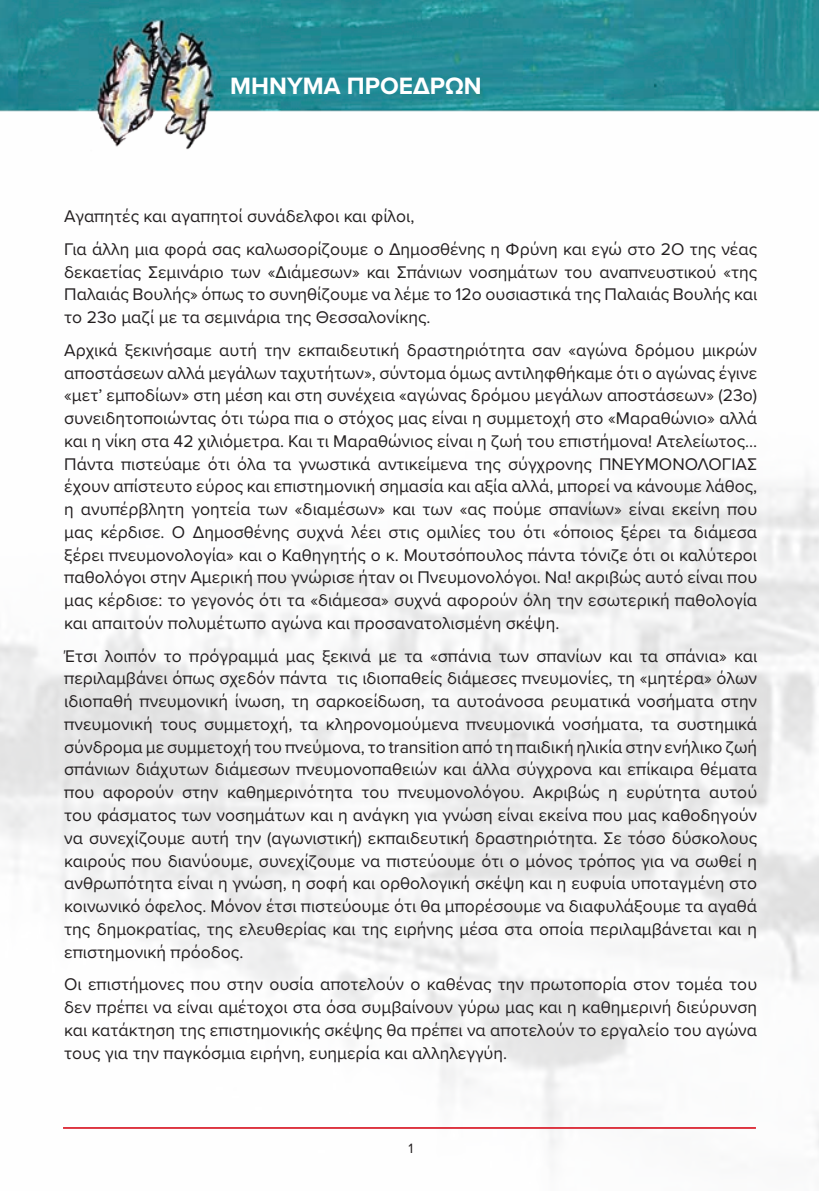
<style>
.page{position:relative;width:819px;height:1191px;background:#fff}
.page>*{position:absolute;margin:0;border:0;box-sizing:border-box;transform-origin:0 0}
.t1{font:700 24.5px "Proxima Nova";color:#fff}
.t2{font:17.5px/22.8px "Proxima Nova";color:#231f20;text-align:justify}
.t3{font:14px "Proxima Nova";color:#231f20}
</style>
<div class="page">
<img style="left:63px;top:1045px;width:756px;height:104px">
<img style="left:0;top:0;width:819px;height:1045px">
<hr style="left:63px;top:1127px;width:693px;height:1px;background:#da202d">
<h1 class="t1" style="left:230px;top:67px;width:253px">ΜΉΝΥΜΑ ΠΡΟΈΔΡΩΝ</h1>
<p class="t2" style="left:64px;top:199px;width:694px;line-height:32.7px">Αγαπητές και αγαπητοί συνάδελφοι και φίλοι,<br>Για άλλη μια φορά σας καλωσορίζουμε ο Δημοσθένης η Φρύνη και εγώ στο 2Ο της νέας</p>
<p class="t2" style="left:64px;top:260px;width:694px">δεκαετίας Σεμινάριο των «Διάμεσων» και Σπάνιων νοσημάτων του αναπνευστικού «της Παλαιάς Βουλής» όπως το συνηθίζουμε να λέμε το 12ο ουσιαστικά της Παλαιάς Βουλής και το 23ο μαζί με τα σεμινάρια της Θεσσαλονίκης.</p>
<p class="t2" style="left:64px;top:338px;width:694px">Αρχικά ξεκινήσαμε αυτή την εκπαιδευτική δραστηριότητα σαν «αγώνα δρόμου μικρών αποστάσεων αλλά μεγάλων ταχυτήτων», σύντομα όμως αντιληφθήκαμε ότι ο αγώνας έγινε «μετ’ εμποδίων» στη μέση και στη συνέχεια «αγώνας δρόμου μεγάλων αποστάσεων» (23ο) συνειδητοποιώντας ότι τώρα πια ο στόχος μας είναι η συμμετοχή στο «Μαραθώνιο» αλλά και η νίκη στα 42 χιλιόμετρα. Και τι Μαραθώνιος είναι η ζωή του επιστήμονα! Ατελείωτος… Πάντα πιστεύαμε ότι όλα τα γνωστικά αντικείμενα της σύγχρονης ΠΝΕΥΜΟΝΟΛΟΓΙΑΣ έχουν απίστευτο εύρος και επιστημονική σημασία και αξία αλλά, μπορεί να κάνουμε λάθος, η ανυπέρβλητη γοητεία των «διαμέσων» και των «ας πούμε σπανίων» είναι εκείνη που μας κέρδισε. Ο Δημοσθένης συχνά λέει στις ομιλίες του ότι «όποιος ξέρει τα διάμεσα ξέρει πνευμονολογία» και ο Καθηγητής ο κ. Μουτσόπουλος πάντα τόνιζε ότι οι καλύτεροι παθολόγοι στην Αμερική που γνώρισε ήταν οι Πνευμονολόγοι. Να! ακριβώς αυτό είναι που μας κέρδισε: το γεγονός ότι τα «διάμεσα» συχνά αφορούν όλη την εσωτερική παθολογία και απαιτούν πολυμέτωπο αγώνα και προσανατολισμένη σκέψη.</p>
<p class="t2" style="left:64px;top:643px;width:694px">Έτσι λοιπόν το πρόγραμμά μας ξεκινά με τα «σπάνια των σπανίων και τα σπάνια» και περιλαμβάνει όπως σχεδόν πάντα τις ιδιοπαθείς διάμεσες πνευμονίες, τη «μητέρα» όλων ιδιοπαθή πνευμονική ίνωση, τη σαρκοείδωση, τα αυτοάνοσα ρευματικά νοσήματα στην πνευμονική τους συμμετοχή, τα κληρονομούμενα πνευμονικά νοσήματα, τα συστημικά σύνδρομα με συμμετοχή του πνεύμονα, το transition από τη παιδική ηλικία στην ενήλικο ζωή σπάνιων διάχυτων διάμεσων πνευμονοπαθειών και άλλα σύγχρονα και επίκαιρα θέματα που αφορούν στην καθημερινότητα του πνευμονολόγου. Ακριβώς η ευρύτητα αυτού του φάσματος των νοσημάτων και η ανάγκη για γνώση είναι εκείνα που μας καθοδηγούν να συνεχίζουμε αυτή την (αγωνιστική) εκπαιδευτική δραστηριότητα. Σε τόσο δύσκολους καιρούς που διανύουμε, συνεχίζουμε να πιστεύουμε ότι ο μόνος τρόπος για να σωθεί η ανθρωπότητα είναι η γνώση, η σοφή και ορθολογική σκέψη και η ευφυία υποταγμένη στο κοινωνικό όφελος. Μόνον έτσι πιστεύουμε ότι θα μπορέσουμε να διαφυλάξουμε τα αγαθά της δημοκρατίας, της ελευθερίας και της ειρήνης μέσα στα οποία περιλαμβάνεται και η επιστημονική πρόοδος.</p>
<p class="t2" style="left:64px;top:972px;width:694px">Οι επιστήμονες που στην ουσία αποτελούν ο καθένας την πρωτοπορία στον τομέα του δεν πρέπει να είναι αμέτοχοι στα όσα συμβαίνουν γύρω μας και η καθημερινή διεύρυνση και κατάκτηση της επιστημονικής σκέψης θα πρέπει να αποτελούν το εργαλείο του αγώνα τους για την παγκόσμια ειρήνη, ευημερία και αλληλεγγύη.</p>
<p class="t3" style="left:408px;top:1137px;width:6px">1</p>
</div>
